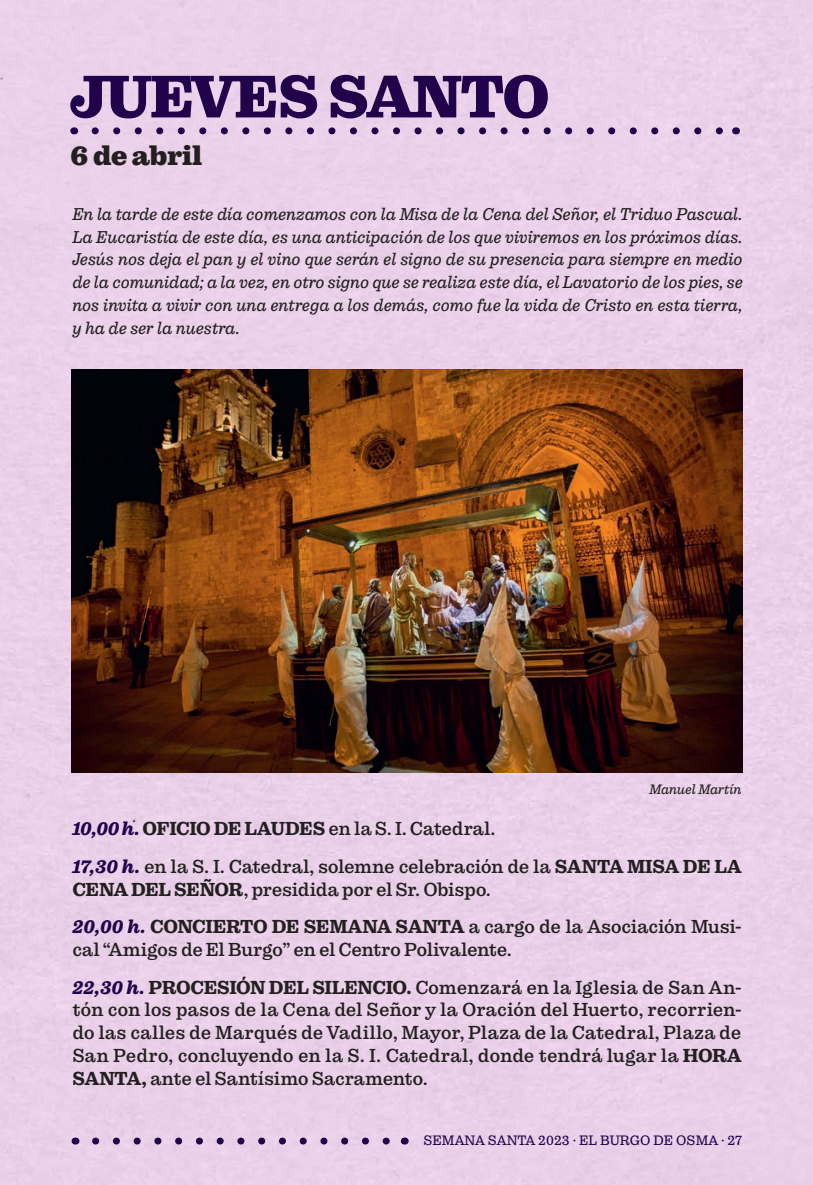
<style>
.page{position:relative;width:813px;height:1185px;background:#ead1e9}
.page>*{position:absolute;margin:0;border:0;box-sizing:border-box;transform-origin:0 0}
.t1{font:900 61.25px "Pulpo";letter-spacing:-.025em;color:#21034c}
.t2{font:900 28px "Pulpo";letter-spacing:-.03em;color:#231f20}
.t3{font:19.25px/37.6px "Pulpo";letter-spacing:-.02em;color:#231f20}
.t4{font:italic 300 17.5px/22.8px "Pulpo";color:#231f20;text-align:justify}
.t5{font:300 14px "Pulpo";color:#21034c}
.t6{font:italic 300 14px "Pulpo";color:#231f20}
.s1{font-weight:700;font-style:italic;color:#21034c}
.s2{font-weight:700}
</style>
<div class="page">
<svg style="left:96px;top:1137px;width:294px;height:7px"></svg>
<svg style="left:95px;top:127px;width:628px;height:7px"></svg>
<img style="left:71px;top:370px;width:671px;height:403px">
<h1 class="t1" style="left:70px;top:60px;width:481px">JUEVES SANTO</h1>
<h2 class="t2" style="left:70px;top:139px;width:134px">6 de abril</h2>
<p class="t4" style="left:72px;top:202px;width:672px">En la tarde de este día comenzamos con la Misa de la Cena del Señor, el Triduo Pascual.<br>La Eucaristía de este día, es una anticipación de los que viviremos en los próximos días.<br>Jesús nos deja el pan y el vino que serán el signo de su presencia para siempre en medio de la comunidad; a la vez, en otro signo que se realiza este día, el Lavatorio de los pies, se nos invita a vivir con una entrega a los demás, como fue la vida de Cristo en esta tierra, y ha de ser la nuestra.</p>
<p class="t6" style="left:649px;top:781px;width:94px">Manuel Martín</p>
<p class="t3" style="left:72px;top:810px;width:670px"><span class="s1">10,00 h.</span> <span class="s2">OFICIO DE LAUDES</span> en la S. I. Catedral.<br><span class="s1">17,30 h.</span> en la S. I. Catedral, solemne celebración de la <span class="s2">SANTA MISA DE LA</span></p>
<p class="t3" style="left:72px;top:870px;width:670px"><span class="s2">CENA DEL SEÑOR</span>, presidida por el Sr. Obispo.<br><span class="s1">20,00 h.</span> <span class="s2">CONCIERTO DE SEMANA SANTA</span> a cargo de la Asociación Musi-</p>
<p class="t3" style="left:72px;top:930px;width:670px">cal “Amigos de El Burgo” en el Centro Polivalente.<br><span class="s1">22,30 h.</span> <span class="s2">PROCESIÓN DEL SILENCIO.</span> Comenzará en la Iglesia de San An-</p>
<p class="t3" style="left:72px;top:998px;width:670px;line-height:22.8px;text-align:justify">tón con los pasos de la Cena del Señor y la Oración del Huerto, recorrien&shy;do las calles de Marqués de Vadillo, Mayor, Plaza de la Catedral, Plaza de San Pedro, concluyendo en la S. I. Catedral, donde tendrá lugar la <span class="s2">HORA SANTA,</span> ante el Santísimo Sacramento.</p>
<p class="t5" style="left:423px;top:1132px;width:321px">SEMANA SANTA 2023 · EL BURGO DE OSMA · 27</p>
</div>
